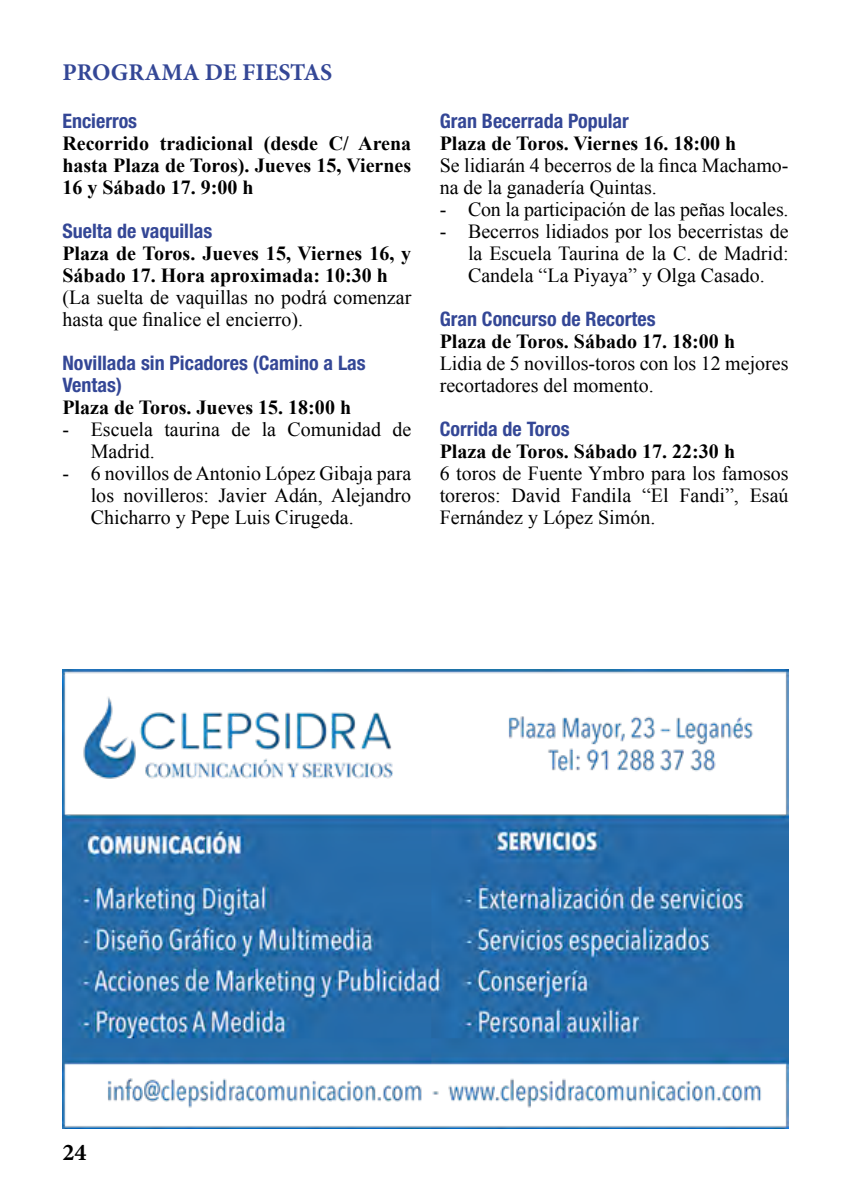
<style>
.page{position:relative;width:851px;height:1191px;background:#fff}
.page>*{position:absolute;margin:0;border:0;box-sizing:border-box;transform-origin:0 0}
.t1{font:700 24px "Minion Pro";color:#344796}
.t2{font:700 24px "Minion Pro";color:#000}
.t3{font:20px/22px "Times New Roman";color:#000}
.t4{font:700 20px/22px "Times New Roman";color:#000;text-align:justify}
.t5{font:700 condensed 20px/22px "Helvetica Neue LT Std";color:#344796}
</style>
<div class="page">
<img style="left:62px;top:669px;width:726px;height:459px">
<p class="t1" style="left:62px;top:55px;width:271px">PROGRAMA DE FIESTAS</p>
<p class="t5" style="left:62px;top:109px;width:76px">Encierros</p>
<p class="t4" style="left:62px;top:131px;width:350px">Recorrido tradicional (desde C/ Arena hasta Plaza de Toros). Jueves 15, Viernes 16 y Sábado 17. 9:00 h</p>
<p class="t5" style="left:62px;top:219px;width:151px">Suelta de vaquillas</p>
<p class="t4" style="left:62px;top:241px;width:350px">Plaza de Toros. Jueves 15, Viernes 16, y<br>Sábado 17. Hora aproximada: 10:30 h</p>
<p class="t3" style="left:62px;top:286px;width:350px">(La suelta de vaquillas no podrá comenzar hasta que finalice el encierro).</p>
<p class="t5" style="left:62px;top:351px;width:305px">Novillada sin Picadores (Camino a Las<br>Ventas)</p>
<p class="t4" style="left:62px;top:395px;width:290px">Plaza de Toros. Jueves 15. 18:00 h</p>
<p class="t3" style="left:91px;top:418px;width:322px;text-indent:-28px">- Escuela taurina de la Comunidad de<br>Madrid.</p>
<p class="t3" style="left:91px;top:462px;width:322px;text-align:justify;text-indent:-28px">- 6 novillos de Antonio López Gibaja para los novilleros: Javier Adán, Alejandro Chicharro y Pepe Luis Cirugeda.</p>
<p class="t5" style="left:439px;top:109px;width:191px">Gran Becerrada Popular</p>
<p class="t4" style="left:439px;top:131px;width:298px">Plaza de Toros. Viernes 16. 18:00 h</p>
<p class="t3" style="left:439px;top:154px;width:350px">Se lidiarán 4 becerros de la finca Machamo&shy;na de la ganadería Quintas.</p>
<p class="t3" style="left:439px;top:198px;width:350px">- Con la participación de las peñas locales.</p>
<p class="t3" style="left:468px;top:220px;width:322px;text-align:justify;text-indent:-28px">- Becerros lidiados por los becerristas de la Escuela Taurina de la C. de Madrid:<br>Candela “La Piyaya” y Olga Casado.</p>
<p class="t5" style="left:439px;top:307px;width:217px">Gran Concurso de Recortes</p>
<p class="t4" style="left:439px;top:329px;width:297px">Plaza de Toros. Sábado 17. 18:00 h</p>
<p class="t3" style="left:439px;top:352px;width:350px">Lidia de 5 novillos-toros con los 12 mejores recortadores del momento.</p>
<p class="t5" style="left:439px;top:417px;width:131px">Corrida de Toros</p>
<p class="t4" style="left:439px;top:439px;width:297px">Plaza de Toros. Sábado 17. 22:30 h</p>
<p class="t3" style="left:439px;top:462px;width:350px;text-align:justify">6 toros de Fuente Ymbro para los famosos toreros: David Fandila “El Fandi”, Esaú Fernández y López Simón.</p>
<p class="t2" style="left:62px;top:1135px;width:25px">24</p>
</div>
